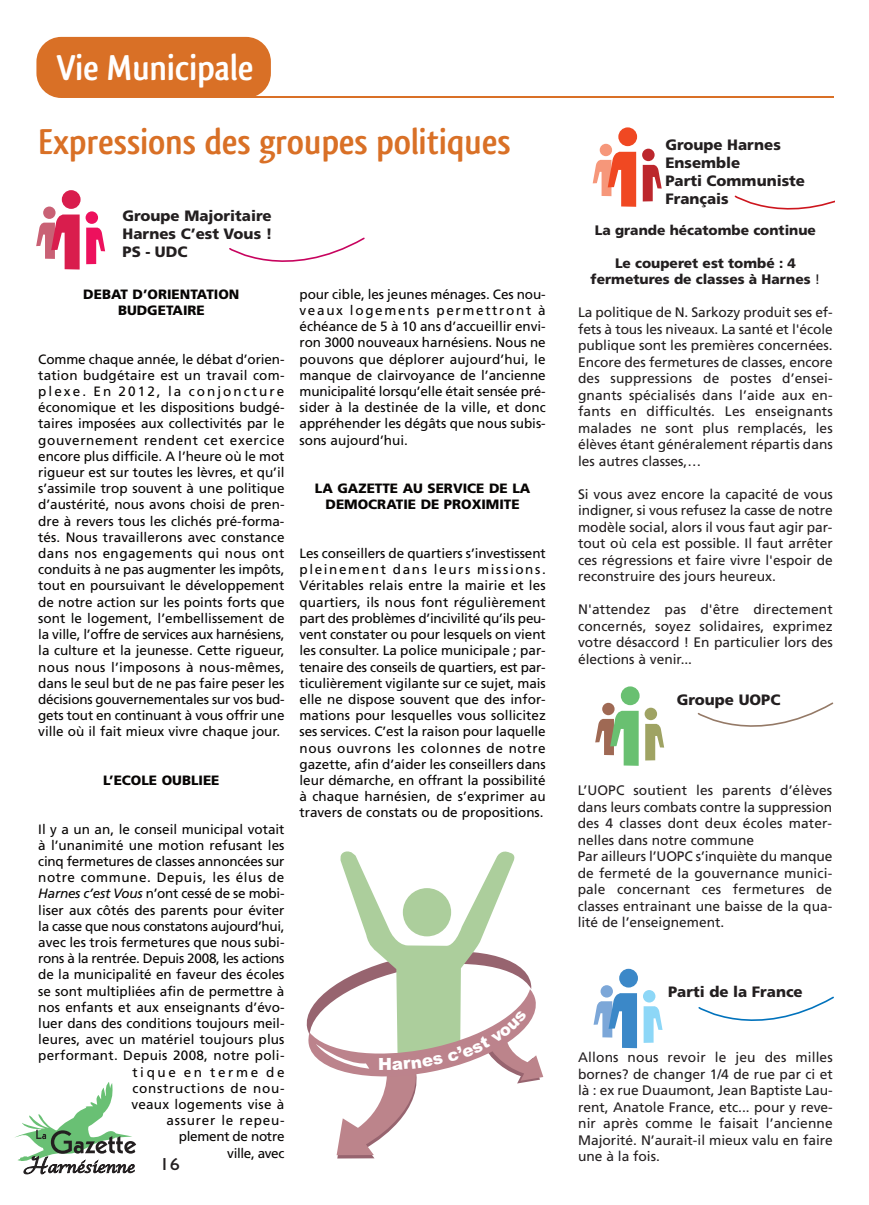
<style>
.page{position:relative;width:869px;height:1205px;background:#fff}
.page>*{position:absolute;margin:0;border:0;box-sizing:border-box;transform-origin:0 0}
.t1{font:700 37.5px "Qlassik";color:#d97026}
.t2{font:700 37.5px "Qlassik";color:#fff}
.t3{font:17.5px "Gill Sans";color:#231f20;scale:1.16 1}
.t4{font:900 16.75px "Arial";color:#fff}
.t5{font:900 15px/18px "Frutiger";color:#231f20}
.t6{font:13.75px/16.5px "Frutiger";color:#231f20;text-align:justify}
.t7{font:900 13.75px/16.5px "Frutiger";color:#231f20;text-align:center}
.t8{font:13.5px/16.2px "Frutiger";color:#070504;text-align:justify}
.t9{font:900 13.5px/16.2px "Frutiger";color:#070504;text-align:center}
.s1{font-style:italic}
.s2{font-weight:400}
</style>
<div class="page">
<div style="left:36px;top:37px;width:235px;height:61px;background:#d97026;border-radius:25px"></div>
<hr style="left:205px;top:96px;width:627px;height:2px;background:#d97026">
<div style="left:600px;top:985px;width:12px;height:12px;background:#7ca7d8;border-radius:50%"></div>
<div style="left:619px;top:969px;width:18px;height:18px;background:#3b88c8;border-radius:50%"></div>
<svg style="left:593px;top:993px;width:43px;height:55px"></svg>
<div style="left:642px;top:990px;width:13px;height:12px;background:#8dd7f7;border-radius:50%"></div>
<svg style="left:643px;top:1006px;width:19px;height:37px"></svg>
<svg style="left:698px;top:996px;width:136px;height:25px"></svg>
<div style="left:599px;top:144px;width:12px;height:12px;background:#f6977a;border-radius:50%"></div>
<div style="left:618px;top:127px;width:18px;height:19px;background:#f04822;border-radius:50%"></div>
<svg style="left:592px;top:151px;width:44px;height:56px"></svg>
<div style="left:641px;top:149px;width:13px;height:12px;background:#bc272d;border-radius:50%"></div>
<svg style="left:642px;top:165px;width:19px;height:36px"></svg>
<div style="left:43px;top:206px;width:13px;height:13px;background:#c96175;border-radius:50%"></div>
<div style="left:62px;top:190px;width:19px;height:19px;background:#d91d4d;border-radius:50%"></div>
<svg style="left:36px;top:214px;width:44px;height:55px"></svg>
<div style="left:86px;top:211px;width:12px;height:13px;background:#ed115d;border-radius:50%"></div>
<svg style="left:86px;top:227px;width:19px;height:37px"></svg>
<div style="left:602px;top:703px;width:12px;height:12px;background:#9f6954;border-radius:50%"></div>
<div style="left:620px;top:686px;width:19px;height:19px;background:#69c071;border-radius:50%"></div>
<svg style="left:595px;top:710px;width:43px;height:56px"></svg>
<div style="left:644px;top:708px;width:12px;height:12px;background:#9fa363;border-radius:50%"></div>
<svg style="left:645px;top:724px;width:19px;height:36px"></svg>
<svg style="left:697px;top:702px;width:137px;height:25px"></svg>
<svg style="left:734px;top:195px;width:99px;height:15px"></svg>
<svg style="left:229px;top:237px;width:135px;height:25px"></svg>
<svg style="left:15px;top:1082px;width:121px;height:92px"></svg>
<svg style="left:306px;top:851px;width:237px;height:307px"></svg>
<h1 class="t2" style="left:57px;top:45px;width:198px">Vie Municipale</h1>
<h1 class="t1" style="left:38px;top:119px;width:473px">Expressions des groupes politiques</h1>
<p class="t5" style="left:122px;top:208px;width:151px;text-align:justify">Groupe Majoritaire Harnes C’est Vous !<br>PS - UDC</p>
<p class="t9" style="left:83px;top:287px;width:158px">DEBAT D’ORIENTATION<br>BUDGETAIRE</p>
<p class="t8" style="left:38px;top:352px;width:248px">Comme chaque année, le débat d’orien&shy;tation budgétaire est un travail com&shy;plexe. En 2012, la conjoncture économique et les dispositions budgé&shy;taires imposées aux collectivités par le gouvernement rendent cet exercice encore plus difficile. A l’heure où le mot rigueur est sur toutes les lèvres, et qu’il s’assimile trop souvent à une politique d’austérité, nous avons choisi de pren&shy;dre à revers tous les clichés pré-forma&shy;tés. Nous travaillerons avec constance dans nos engagements qui nous ont conduits à ne pas augmenter les impôts, tout en poursuivant le développement de notre action sur les points forts que sont le logement, l’embellissement de la ville, l’offre de services aux harnésiens, la culture et la jeunesse. Cette rigueur, nous nous l’imposons à nous-mêmes, dans le seul but de ne pas faire peser les décisions gouvernementales sur vos bud&shy;gets tout en continuant à vous offrir une ville où il fait mieux vivre chaque jour.</p>
<p class="t9" style="left:103px;top:773px;width:118px">L’ECOLE OUBLIEE</p>
<p class="t8" style="left:38px;top:822px;width:248px;text-align:right">Il y a un an, le conseil municipal votait à l’unanimité une motion refusant les cinq fermetures de classes annoncées sur notre commune. Depuis, les élus de <span class="s1">Harnes c’est Vous</span> n’ont cessé de se mobi&shy;liser aux côtés des parents pour éviter la casse que nous constatons aujourd’hui, avec les trois fermetures que nous subi&shy;rons à la rentrée. Depuis 2008, les actions de la municipalité en faveur des écoles se sont multipliées afin de permettre à nos enfants et aux enseignants d’évo&shy;luer dans des conditions toujours meil&shy;leures, avec un matériel toujours plus performant. Depuis 2008, notre poli&shy;tique en terme de constructions de nou-<br>veaux logements vise à<br>assurer le repeu-<br>plement de notre<br>ville, avec</p>
<p class="t3" style="left:159px;top:1158px;width:19px">16</p>
<p class="t8" style="left:299px;top:287px;width:248px">pour cible, les jeunes ménages. Ces nou&shy;veaux logements permettront à échéance de 5 à 10 ans d’accueillir envi&shy;ron 3000 nouveaux harnésiens. Nous ne pouvons que déplorer aujourd’hui, le manque de clairvoyance de l’ancienne municipalité lorsqu’elle était sensée pré&shy;sider à la destinée de la ville, et donc appréhender les dégâts que nous subis&shy;sons aujourd’hui.</p>
<p class="t9" style="left:315px;top:481px;width:217px">LA GAZETTE AU SERVICE DE LA<br>DEMOCRATIE DE PROXIMITE</p>
<p class="t8" style="left:299px;top:546px;width:248px">Les conseillers de quartiers s’investissent pleinement dans leurs missions.<br>Véritables relais entre la mairie et les quartiers, ils nous font régulièrement part des problèmes d’incivilité qu’ils peu&shy;vent constater ou pour lesquels on vient les consulter. La police municipale ; par&shy;tenaire des conseils de quartiers, est par&shy;ticulièrement vigilante sur ce sujet, mais elle ne dispose souvent que des infor&shy;mations pour lesquelles vous sollicitez ses services. C’est la raison pour laquelle nous ouvrons les colonnes de notre gazette, afin d’aider les conseillers dans leur démarche, en offrant la possibilité à chaque harnésien, de s’exprimer au travers de constats ou de propositions.</p>
<p class="t4" style="left:378px;top:1055px;width:16px">H</p>
<p class="t5" style="left:665px;top:137px;width:141px">Groupe Harnes<br>Ensemble<br>Parti Communiste<br>Français</p>
<p class="t7" style="left:594px;top:223px;width:223px">La grande hécatombe continue</p>
<p class="t7" style="left:590px;top:256px;width:231px">Le couperet est tombé : 4 fermetures de classes à Harnes <span class="s2">!</span></p>
<p class="t6" style="left:578px;top:305px;width:256px">La politique de N. Sarkozy produit ses ef&shy;fets à tous les niveaux. La santé et l'école publique sont les premières concernées.<br>Encore des fermetures de classes, encore des suppressions de postes d’ensei&shy;gnants spécialisés dans l’aide aux en&shy;fants en difficultés. Les enseignants malades ne sont plus remplacés, les élèves étant généralement répartis dans les autres classes,…</p>
<p class="t6" style="left:578px;top:487px;width:256px">Si vous avez encore la capacité de vous indigner, si vous refusez la casse de notre modèle social, alors il vous faut agir par&shy;tout où cela est possible. Il faut arrêter ces régressions et faire vivre l'espoir de reconstruire des jours heureux.</p>
<p class="t6" style="left:578px;top:602px;width:256px">N'attendez pas d'être directement concernés, soyez solidaires, exprimez votre désaccord ! En particulier lors des élections à venir...</p>
<p class="t5" style="left:676px;top:692px;width:105px">Groupe UOPC</p>
<p class="t6" style="left:577px;top:783px;width:256px;text-align:left">L’UOPC soutient les parents d’élèves dans leurs combats contre la suppression des 4 classes dont deux écoles mater&shy;nelles dans notre commune<br>Par ailleurs l’UOPC s’inquiète du manque de fermeté de la gouvernance munici&shy;pale concernant ces fermetures de classes entrainant une baisse de la qua&shy;lité de l’enseignement.</p>
<p class="t5" style="left:667px;top:984px;width:136px">Parti de la France</p>
<p class="t6" style="left:578px;top:1050px;width:256px">Allons nous revoir le jeu des milles bornes? de changer 1/4 de rue par ci et là : ex rue Duaumont, Jean Baptiste Lau&shy;rent, Anatole France, etc... pour y reve&shy;nir après comme le faisait l’ancienne Majorité. N’aurait-il mieux valu en faire une à la fois.</p>
</div>
